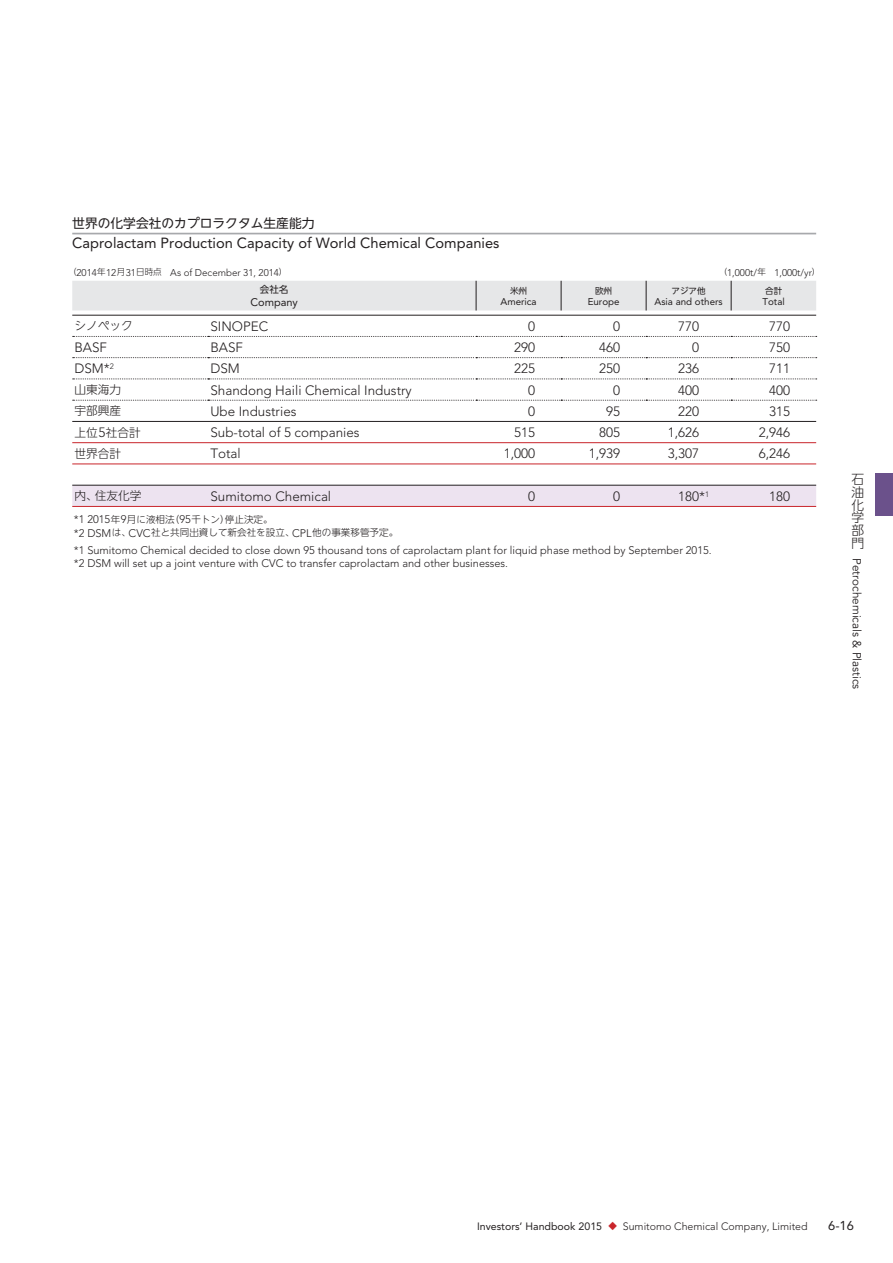
<style>
.page{position:relative;width:893px;height:1263px;background:#fff}
.page>*{position:absolute;margin:0;border:0;box-sizing:border-box;transform-origin:0 0}
.t1{font:14.7px "Avenir LT Std";color:#231f20}
.t2{font:300 13.5px "Avenir LT Std";color:#231f20}
.t3{font:12.9px "Avenir LT Std";color:#231f20}
.t4{font:12.75px "UD Shin Go NT Pro Regular 90 msp RKSJ H";color:#231f20}
.t5{font:12.75px/12.8px "UD Shin Go NT Pro Light 90 msp RKSJ H";color:#231f20;text-align:justify}
.t6{font:11.7px "UD Shin Go NT Pro Light 90 msp RKSJ H";color:#231f20}
.t7{font:11.7px "Avenir LT Std";color:#231f20}
.t8{font:300 10.95px/12.8px "Avenir LT Std";color:#231f20}
.t9{font:10.95px "Avenir LT Std";color:#231f20}
.t10{font:300 10.65px "Avenir LT Std";color:#231f20}
.t11{font:300 9.75px "Avenir LT Std";color:#231f20}
.t12{font:9.75px "Avenir LT Std";color:#231f20}
.t13{font:9.6px/13.8px "UD Shin Go NT Pro Light 90 msp RKSJ H";color:#231f20}
.t14{font:9.6px "UD Shin Go NT Pro Regular 90 msp RKSJ H";color:#231f20}
.t15{font:8.55px "UD Shin Go NT Pro Regular 90 msp RKSJ H";color:#231f20}
.s1{font-family:"UD Shin Go NT Pro Light 90 msp RKSJ H";font-weight:400;font-size:8.55px}
.s2{font-family:"Avenir LT Std";font-weight:300;font-size:13.5px}
.s3{font-family:"Avenir LT Std";font-weight:300;font-size:10.95px}
.s4{font-weight:400}
.s5{color:#c9252b}
</style>
<div class="page">
<div style="left:72px;top:281px;width:744px;height:30px;background:#e6e7e8"></div>
<div style="left:72px;top:486px;width:744px;height:20px;background:#ede3f0"></div>
<hr style="left:72px;top:315px;width:744px;height:1px;background:#231f20">
<hr style="left:476px;top:281px;width:1px;height:30px;background:#231f20">
<hr style="left:561px;top:281px;width:1px;height:30px;background:#231f20">
<hr style="left:646px;top:281px;width:1px;height:30px;background:#231f20">
<hr style="left:731px;top:281px;width:1px;height:30px;background:#231f20">
<svg style="left:73px;top:336px;width:744px;height:1px"></svg>
<svg style="left:73px;top:357px;width:744px;height:1px"></svg>
<svg style="left:73px;top:379px;width:744px;height:1px"></svg>
<svg style="left:73px;top:400px;width:744px;height:1px"></svg>
<hr style="left:72px;top:464px;width:744px;height:1px;background:#c9252b">
<hr style="left:72px;top:442px;width:744px;height:1px;background:#c9252b">
<hr style="left:72px;top:421px;width:744px;height:1px;background:#231f20">
<hr style="left:72px;top:506px;width:744px;height:1px;background:#c9252b">
<hr style="left:72px;top:485px;width:744px;height:1px;background:#231f20">
<hr style="left:72px;top:233px;width:744px;height:1px;background:#a7a9ac">
<div style="left:876px;top:473px;width:17px;height:42px;background:#6b518b"></div>
<p class="t4" style="left:72px;top:219px;width:244px">世界の化学会社のカプロラクタム生産能力</p>
<p class="t1" style="left:72px;top:237px;width:429px">Caprolactam Production Capacity of World Chemical Companies</p>
<p class="t11" style="left:68px;top:268px;width:221px"><span class="s1">（</span>2014<span class="s1">年</span>12<span class="s1">月</span>31<span class="s1">日時点　</span>As of December 31, 2014<span class="s1">）</span></p>
<p class="t11" style="left:719px;top:268px;width:103px"><span class="s1">（</span>1,000t/<span class="s1">年　</span>1,000t/yr<span class="s1">）</span></p>
<p class="t14" style="left:260px;top:286px;width:30px">会社名</p>
<p class="t9" style="left:250px;top:297px;width:49px">Company</p>
<p class="t15" style="left:672px;top:287px;width:36px">アジア他</p>
<p class="t12" style="left:654px;top:297px;width:70px">Asia and others</p>
<p class="t15" style="left:595px;top:287px;width:19px">欧州</p>
<p class="t12" style="left:588px;top:297px;width:33px">Europe</p>
<p class="t15" style="left:765px;top:287px;width:19px">合計</p>
<p class="t12" style="left:762px;top:297px;width:24px">Total</p>
<p class="t15" style="left:510px;top:287px;width:19px">米州</p>
<p class="t12" style="left:500px;top:297px;width:38px">America</p>
<p class="t6" style="left:74px;top:321px;width:60px">シノペック</p>
<p class="t2" style="left:210px;top:320px;width:59px">SINOPEC</p>
<p class="t2" style="left:528px;top:320px;width:8px">0</p>
<p class="t2" style="left:613px;top:320px;width:8px">0</p>
<p class="t2" style="left:678px;top:320px;width:22px">770</p>
<p class="t2" style="left:769px;top:320px;width:22px">770</p>
<p class="t2" style="left:74px;top:342px;width:34px">BASF</p>
<p class="t2" style="left:210px;top:342px;width:34px">BASF</p>
<p class="t2" style="left:514px;top:342px;width:22px">290</p>
<p class="t2" style="left:599px;top:342px;width:22px">460</p>
<p class="t2" style="left:692px;top:342px;width:8px">0</p>
<p class="t2" style="left:769px;top:342px;width:22px">750</p>
<p class="t2" style="left:74px;top:363px;width:41px">DSM*<sup>2</sup></p>
<p class="t2" style="left:210px;top:363px;width:31px">DSM</p>
<p class="t2" style="left:514px;top:363px;width:22px">225</p>
<p class="t2" style="left:599px;top:363px;width:22px">250</p>
<p class="t2" style="left:678px;top:363px;width:22px">236</p>
<p class="t2" style="left:769px;top:363px;width:22px">711</p>
<p class="t6" style="left:74px;top:385px;width:48px">山東海力</p>
<p class="t2" style="left:210px;top:384px;width:203px">Shandong Haili Chemical Industry</p>
<p class="t2" style="left:528px;top:384px;width:8px">0</p>
<p class="t2" style="left:613px;top:384px;width:8px">0</p>
<p class="t2" style="left:678px;top:384px;width:22px">400</p>
<p class="t2" style="left:769px;top:384px;width:22px">400</p>
<p class="t6" style="left:74px;top:406px;width:48px">宇部興産</p>
<p class="t2" style="left:210px;top:405px;width:88px">Ube Industries</p>
<p class="t2" style="left:528px;top:405px;width:8px">0</p>
<p class="t2" style="left:606px;top:405px;width:15px">95</p>
<p class="t2" style="left:678px;top:405px;width:22px">220</p>
<p class="t2" style="left:769px;top:405px;width:22px">315</p>
<p class="t6" style="left:74px;top:428px;width:68px">上位<span class="s2">5</span>社合計</p>
<p class="t2" style="left:210px;top:427px;width:151px">Sub-total of 5 companies</p>
<p class="t2" style="left:514px;top:427px;width:22px">515</p>
<p class="t2" style="left:599px;top:427px;width:22px">805</p>
<p class="t2" style="left:668px;top:427px;width:33px">1,626</p>
<p class="t2" style="left:759px;top:427px;width:33px">2,946</p>
<p class="t6" style="left:74px;top:449px;width:48px">世界合計</p>
<p class="t2" style="left:210px;top:448px;width:32px">Total</p>
<p class="t2" style="left:504px;top:448px;width:33px">1,000</p>
<p class="t2" style="left:589px;top:448px;width:33px">1,939</p>
<p class="t2" style="left:668px;top:448px;width:33px">3,307</p>
<p class="t2" style="left:759px;top:448px;width:33px">6,246</p>
<p class="t6" style="left:74px;top:491px;width:69px">内、住友化学</p>
<p class="t2" style="left:210px;top:490px;width:122px">Sumitomo Chemical</p>
<p class="t2" style="left:528px;top:490px;width:8px">0</p>
<p class="t2" style="left:613px;top:490px;width:8px">0</p>
<p class="t2" style="left:678px;top:490px;width:33px">180*<sup>1</sup></p>
<p class="t2" style="left:769px;top:490px;width:22px">180</p>
<p class="t13" style="left:74px;top:513px;width:326px"><span class="s3">*1 2015</span>年<span class="s3">9</span>月に液相法（<span class="s3">95</span>千トン）停止決定。<br><span class="s3">*2 DSM</span>は、<span class="s3">CVC</span>社と共同出資して新会社を設立、<span class="s3">CPL</span>他の事業移管予定。</p>
<p class="t8" style="left:74px;top:545px;width:639px">*1 Sumitomo Chemical decided to close down 95 thousand tons of caprolactam plant for liquid phase method by September 2015. *2 DSM will set up a joint venture with CVC to transfer caprolactam and other businesses.</p>
<p class="t5" style="left:851px;top:475px;width:14px">石油化学部門</p>
<p class="t7" style="left:862px;top:558px;width:133px;rotate:90deg">Petrochemicals &amp; Plastics</p>
<p class="t10" style="left:477px;top:1221px;width:332px"><span class="s4">Investors’ Handbook 2015</span> <span class="s5">◆</span> Sumitomo Chemical Company, Limited</p>
<p class="t3" style="left:828px;top:1220px;width:27px">6-16</p>
</div>
